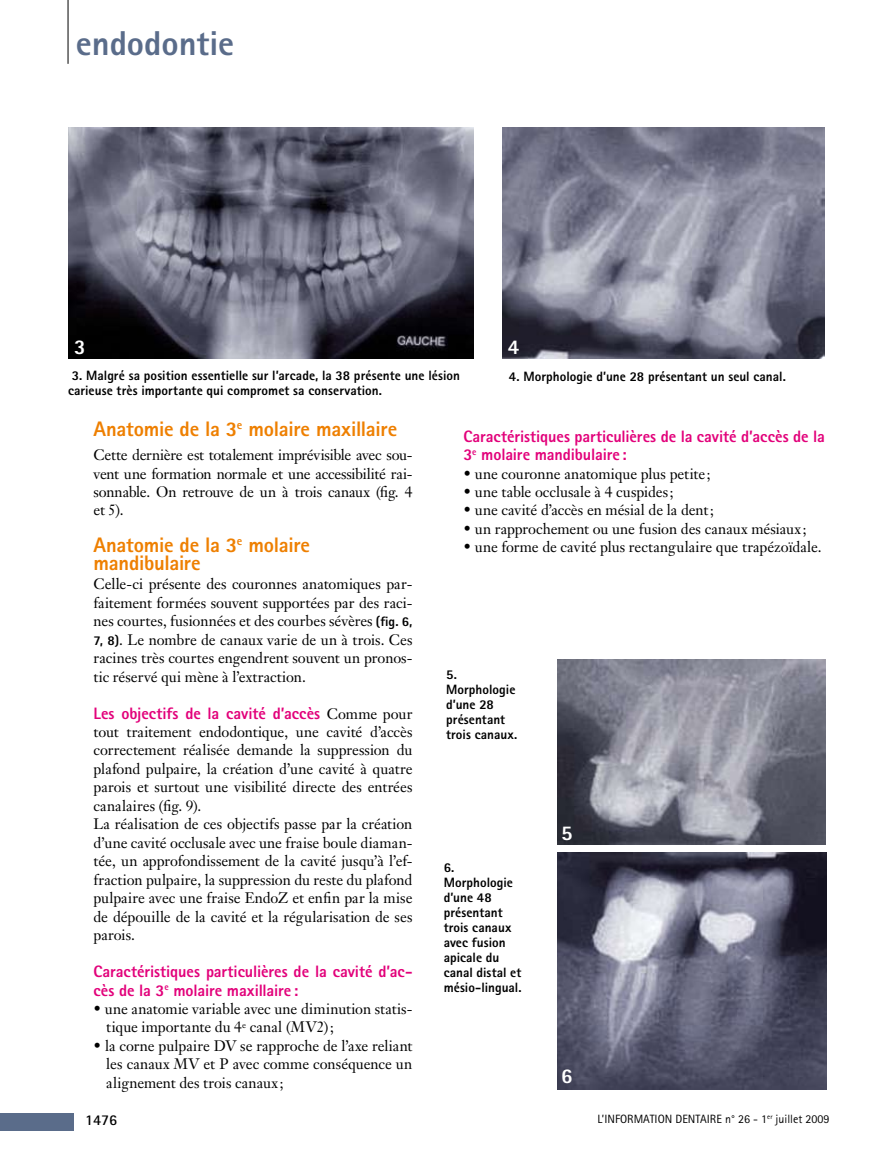
<style>
.page{position:relative;width:893px;height:1149px;background:#fff}
.page>*{position:absolute;margin:0;border:0;box-sizing:border-box;transform-origin:0 0}
.t1{font:800 34.5px "Rotis Sans Serif";color:#5a6c8a}
.t2{font:800 21px/18px "Rotis Sans Serif";letter-spacing:-.015em;color:#ee7f00}
.t3{font:800 21px "Rotis Sans Serif";color:#fff}
.t4{font:800 16.5px/18.5px "Rotis Sans Serif";letter-spacing:-.005em;color:#e2007a}
.t5{font:15px/18.5px "Janson Text";color:#000;text-align:justify}
.t6{font:700 15px "Rotis Sans Serif";color:#000}
.t7{font:800 13.5px/15px "Rotis Sans Serif";letter-spacing:.005em;color:#000}
.t8{font:12px "Rotis Sans Serif";color:#000}
.s1{font-family:"Rotis Sans Serif";font-weight:800;font-size:13.5px}
.s2{font-family:"Janson Text";font-weight:400;font-size:15px;color:#000}
</style>
<div class="page">
<div style="left:0;top:1113px;width:74px;height:17px;background:#5a6c8a"></div>
<hr style="left:68px;top:0;width:1px;height:64px;background:#000">
<img style="left:557px;top:852px;width:269px;height:237px">
<img style="left:557px;top:659px;width:269px;height:185px">
<img style="left:502px;top:128px;width:323px;height:231px">
<img style="left:68px;top:128px;width:406px;height:231px">
<h1 class="t1" style="left:76px;top:21px;width:160px">endodontie</h1>
<h2 class="t3" style="left:74px;top:333px;width:13px">3</h2>
<p class="t7" style="left:68px;top:367px;width:393px">3. Malgré sa position essentielle sur l’arcade, la 38 présente une lésion carieuse très importante qui compromet sa conservation.</p>
<h2 class="t3" style="left:508px;top:333px;width:13px">4</h2>
<p class="t7" style="left:509px;top:368px;width:278px">4. Morphologie d’une 28 présentant un seul canal.</p>
<h2 class="t2" style="left:94px;top:419px;width:305px">Anatomie de la 3<sup>e</sup> molaire maxillaire</h2>
<p class="t5" style="left:94px;top:445px;width:320px">Cette dernière est totalement imprévisible avec sou&shy;vent une formation normale et une accessibilité rai&shy;sonnable. On retrouve de un à trois canaux (fig. 4 et 5).</p>
<h2 class="t2" style="left:94px;top:535px;width:218px">Anatomie de la 3<sup>e</sup> molaire mandibulaire</h2>
<p class="t5" style="left:94px;top:574px;width:320px">Celle-ci présente des couronnes anatomiques par&shy;faitement formées souvent supportées par des raci&shy;nes courtes, fusionnées et des courbes sévères <span class="s1">(fig. 6, 7, 8)</span>. Le nombre de canaux varie de un à trois. Ces racines très courtes engendrent souvent un pronos&shy;tic réservé qui mène à l’extraction.</p>
<p class="t4" style="left:94px;top:703px;width:320px">Les objectifs de la cavité d’accès <span class="s2">Comme pour</span></p>
<p class="t5" style="left:94px;top:722px;width:320px;text-align:left">tout traitement endodontique, une cavité d’accès correctement réalisée demande la suppression du plafond pulpaire, la création d’une cavité à quatre parois et surtout une visibilité directe des entrées canalaires (fig. 9).<br>La réalisation de ces objectifs passe par la création d’une cavité occlusale avec une fraise boule diaman&shy;tée, un approfondissement de la cavité jusqu’à l’ef&shy;fraction pulpaire, la suppression du reste du plafond pulpaire avec une fraise EndoZ et enfin par la mise de dépouille de la cavité et la régularisation de ses parois.</p>
<p class="t4" style="left:94px;top:961px;width:320px">Caractéristiques particulières de la cavité d’ac&shy;cès de la 3<sup>e</sup> molaire maxillaire :</p>
<p class="t5" style="left:106px;top:999px;width:308px;text-indent:-13px">• une anatomie variable avec une diminution statis&shy;tique importante du 4<sup>e</sup> canal (MV2);</p>
<p class="t5" style="left:106px;top:1036px;width:308px;text-indent:-13px">• la corne pulpaire DV se rapproche de l’axe reliant les canaux MV et P avec comme conséquence un alignement des trois canaux ;</p>
<p class="t4" style="left:463px;top:426px;width:363px">Caractéristiques particulières de la cavité d’accès de la<br>3<sup>e</sup> molaire mandibulaire:</p>
<p class="t5" style="left:463px;top:464px;width:249px">• une couronne anatomique plus petite;</p>
<p class="t5" style="left:463px;top:482px;width:212px">• une table occlusale à 4 cuspides;</p>
<p class="t5" style="left:463px;top:500px;width:252px">• une cavité d’accès en mésial de la dent;</p>
<p class="t5" style="left:463px;top:519px;width:344px">• un rapprochement ou une fusion des canaux mésiaux ;</p>
<p class="t5" style="left:463px;top:537px;width:360px">• une forme de cavité plus rectangulaire que trapézoïdale.</p>
<p class="t7" style="left:446px;top:666px;width:73px">5.<br>Morphologie d’une 28 présentant trois canaux.</p>
<p class="t7" style="left:444px;top:859px;width:79px">6.<br>Morphologie d’une 48 présentant trois canaux avec fusion apicale du canal distal et mésio-lingual.</p>
<h2 class="t3" style="left:561px;top:818px;width:13px">5</h2>
<h2 class="t3" style="left:561px;top:1062px;width:13px">6</h2>
<p class="t6" style="left:85px;top:1110px;width:34px">1476</p>
<p class="t8" style="left:597px;top:1111px;width:234px">L’INFORMATION DENTAIRE n° 26 - 1<sup>er</sup> juillet 2009</p>
</div>
